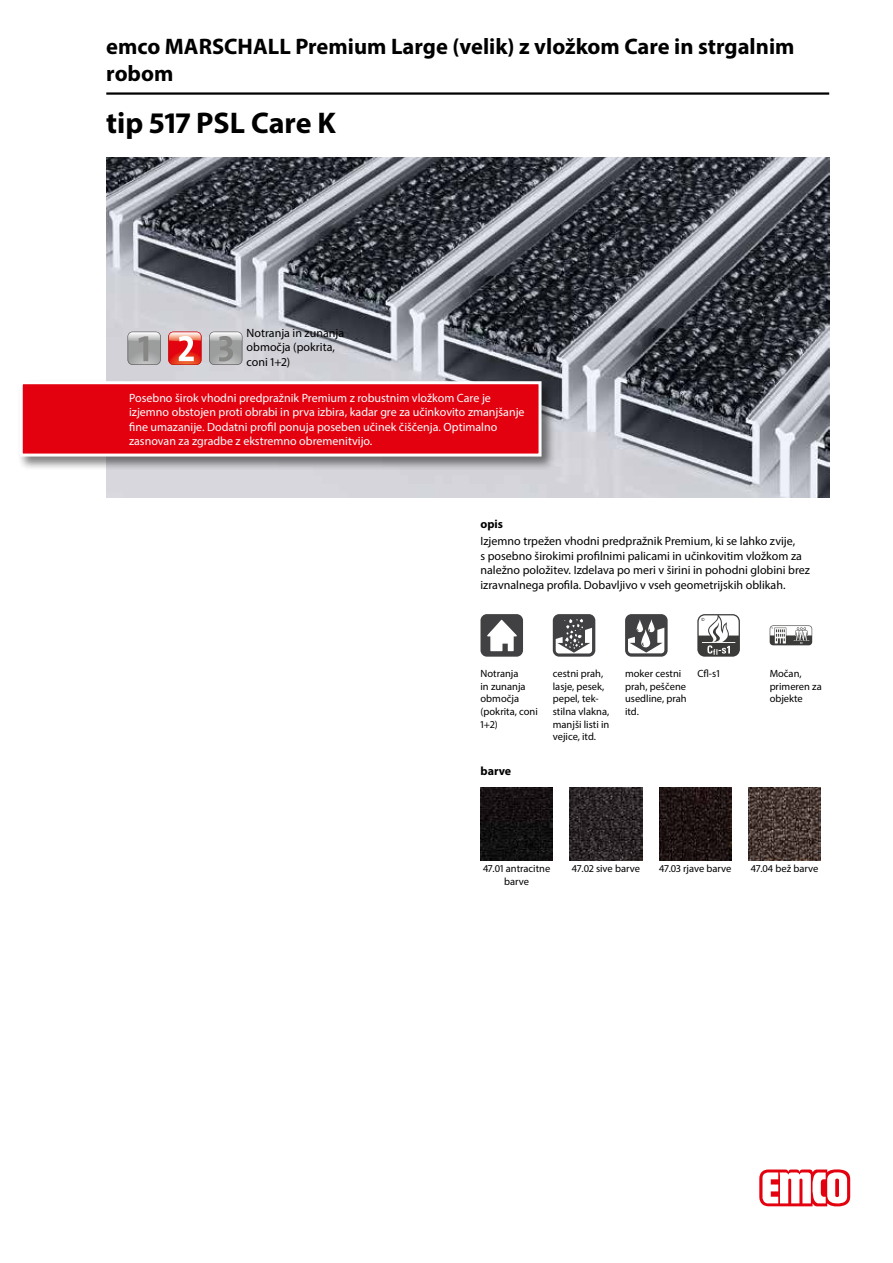
<style>
.page{position:relative;width:893px;height:1263px;background:#fff}
.page>*{position:absolute;margin:0;border:0;box-sizing:border-box;transform-origin:0 0}
.t1{font:700 30px "Myriad Pro";color:#000}
.t2{font:700 22.5px/27px "Myriad Pro";color:#000}
.t3{font:12px/14.4px "Myriad Pro";color:#000}
.t4{font:12px/14.4px "Myriad Pro";color:#fff}
.t5{font:700 12px "Myriad Pro";color:#000}
.t6{font:10.5px/12.6px "Myriad Pro";color:#000}
</style>
<div class="page">
<img style="left:106px;top:157px;width:723px;height:340px">
<hr style="left:106px;top:92px;width:723px;height:3px;background:#000">
<svg style="left:759px;top:1169px;width:91px;height:37px"></svg>
<div style="left:18px;top:379px;width:538px;height:92px;background:#000;opacity:.5"></div>
<div style="left:21px;top:383px;width:519px;height:72px;background:#e3000f"></div>
<div style="left:20px;top:381px;width:522px;height:76px;border:3px solid #fff"></div>
<svg style="left:168px;top:332px;width:33px;height:33px"></svg>
<svg style="left:209px;top:332px;width:33px;height:33px"></svg>
<svg style="left:128px;top:332px;width:33px;height:33px"></svg>
<div style="left:480px;top:614px;width:43px;height:43px;background:#414042;border-radius:6px"></div>
<svg style="left:487px;top:620px;width:30px;height:31px"></svg>
<svg style="left:553px;top:614px;width:42px;height:43px"></svg>
<svg style="left:556px;top:619px;width:36px;height:34px"></svg>
<div style="left:625px;top:614px;width:43px;height:43px;background:linear-gradient(to right,#414042,#414042);border-radius:6px"></div>
<svg style="left:628px;top:619px;width:36px;height:34px"></svg>
<svg style="left:697px;top:614px;width:43px;height:43px"></svg>
<svg style="left:770px;top:625px;width:42px;height:20px"></svg>
<img style="left:480px;top:788px;width:73px;height:72px">
<img style="left:570px;top:788px;width:72px;height:72px">
<img style="left:659px;top:788px;width:72px;height:72px">
<img style="left:748px;top:788px;width:73px;height:72px">
<h2 class="t2" style="left:106px;top:32px;width:690px">emco MARSCHALL Premium Large (velik) z vložkom Care in strgalnim robom</h2>
<h1 class="t1" style="left:106px;top:103px;width:231px">tip 517 PSL Care K</h1>
<p class="t3" style="left:247px;top:325px;width:99px">Notranja in zunanja območja (pokrita, coni 1+2)</p>
<p class="t4" style="left:129px;top:390px;width:397px">Posebno širok vhodni predpražnik Premium z robustnim vložkom Care je izjemno obstojen proti obrabi in prva izbira, kadar gre za učinkovito zmanjšanje fine umazanije. Dodatni profil ponuja poseben učinek čiščenja. Optimalno zasnovan za zgradbe z ekstremno obremenitvijo.</p>
<p class="t5" style="left:480px;top:516px;width:24px">opis</p>
<p class="t3" style="left:480px;top:534px;width:331px">Izjemno trpežen vhodni predpražnik Premium, ki se lahko zvije,<br>s posebno širokimi profilnimi palicami in učinkovitim vložkom za naležno položitev. Izdelava po meri v širini in pohodni globini brez izravnalnega profila. Dobavljivo v vseh geometrijskih oblikah.</p>
<p class="t6" style="left:480px;top:667px;width:59px">Notranja<br>in zunanja območja (pokrita, coni<br>1+2)</p>
<p class="t6" style="left:553px;top:667px;width:58px">cestni prah, lasje, pesek, pepel, tek&shy;stilna vlakna, manjši listi in vejice, itd.</p>
<p class="t6" style="left:625px;top:667px;width:63px">moker cestni prah, peščene usedline, prah itd.</p>
<p class="t6" style="left:697px;top:667px;width:24px">Cfl-s1</p>
<p class="t6" style="left:770px;top:667px;width:54px">Močan, primeren za objekte</p>
<p class="t5" style="left:480px;top:763px;width:32px">barve</p>
<p class="t6" style="left:483px;top:862px;width:69px;text-align:center">47.01 antracitne barve</p>
<p class="t6" style="left:572px;top:862px;width:70px">47.02 sive barve</p>
<p class="t6" style="left:659px;top:862px;width:74px">47.03 rjave barve</p>
<p class="t6" style="left:751px;top:862px;width:69px">47.04 bež barve</p>
</div>
